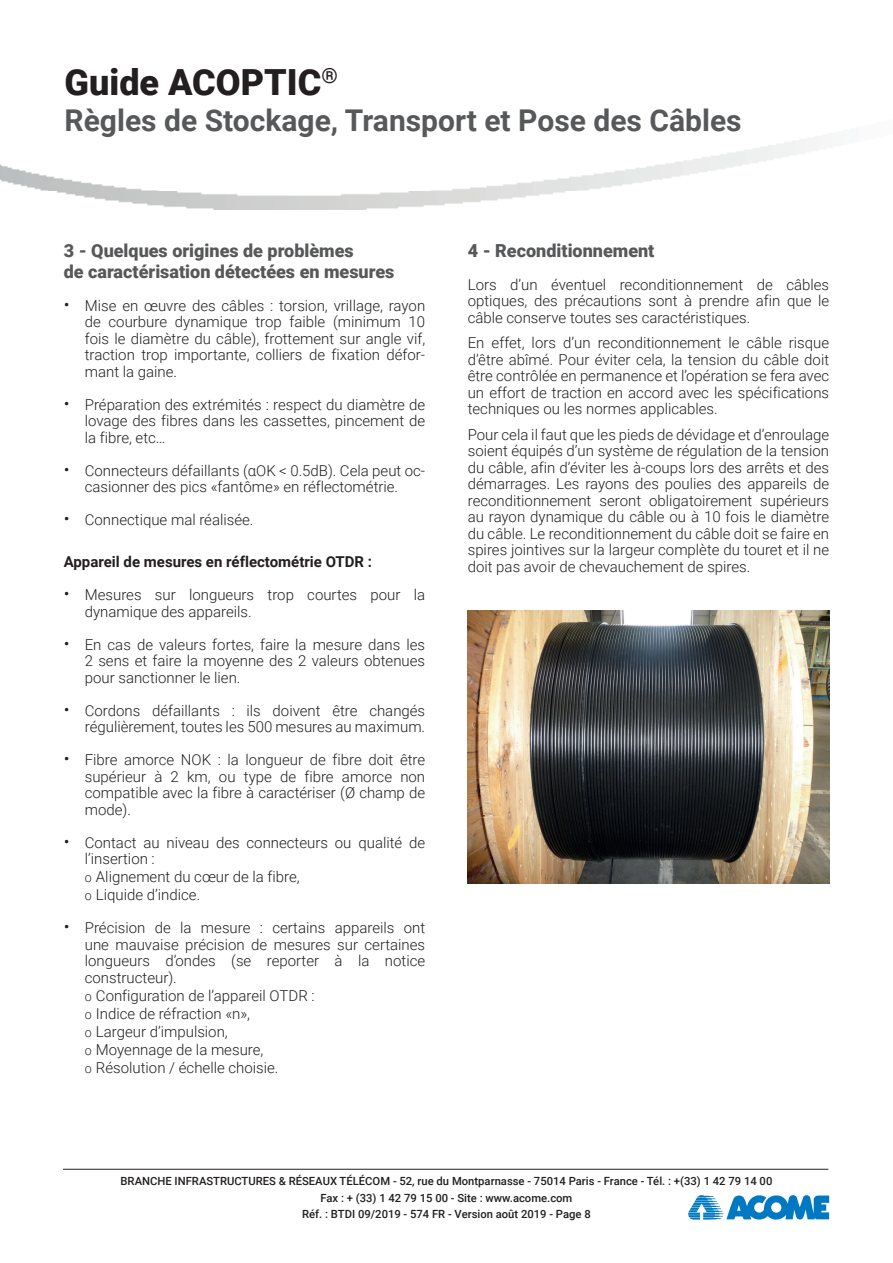
<style>
.page{position:relative;width:893px;height:1263px;background:#fff}
.page>*{position:absolute;margin:0;border:0;box-sizing:border-box;transform-origin:0 0}
.t1{font:900 36px "Roboto";color:#231f20}
.t2{font:700 30px "Roboto";color:#57585a}
.t3{font:900 18px/21px "Roboto";color:#57585a}
.t4{font:300 15px/16.5px "Roboto";color:#231f20;text-align:justify}
.t5{font:700 15px "Roboto";color:#231f20}
.t6{font:500 11.25px/16.5px "Roboto";color:#231f20;text-align:center}
.s1{font-size:18px}
.s2{font-size:12px}
</style>
<div class="page">
<img style="left:0;top:136px;width:820px;height:74px">
<svg style="left:688px;top:1195px;width:141px;height:25px"></svg>
<hr style="left:63px;top:1169px;width:765px;height:1px;background:#231f20">
<img style="left:468px;top:611px;width:361px;height:273px">
<h1 class="t1" style="left:65px;top:57px;width:275px">Guide ACOPTIC<sup>®</sup></h1>
<h2 class="t2" style="left:65px;top:100px;width:679px">Règles de Stockage, Transport et Pose des Câbles</h2>
<p class="t3" style="left:64px;top:239px;width:332px">3 - Quelques origines de problèmes<br>de caractérisation détectées en mesures</p>
<p class="t4" style="left:85px;top:296px;width:342px;text-indent:-21px"><span class="s1">•</span> Mise en œuvre des câbles : torsion, vrillage, rayon de courbure dynamique trop faible (minimum 10 fois le diamètre du câble), frottement sur angle vif, traction trop importante, colliers de fixation défor&shy;mant la gaine.</p>
<p class="t4" style="left:85px;top:395px;width:342px;text-indent:-21px"><span class="s1">•</span> Préparation des extrémités : respect du diamètre de lovage des fibres dans les cassettes, pincement de la fibre, etc…</p>
<p class="t4" style="left:64px;top:461px;width:363px;text-align:center"><span class="s1">•</span> Connecteurs défaillants (αOK &lt; 0.5dB). Cela peut oc&shy;casionner des pics «fantôme» en réflectométrie.</p>
<p class="t4" style="left:64px;top:511px;width:191px"><span class="s1">•</span> Connectique mal réalisée.</p>
<p class="t5" style="left:64px;top:551px;width:310px">Appareil de mesures en réflectométrie OTDR :</p>
<p class="t4" style="left:85px;top:586px;width:342px;text-indent:-21px"><span class="s1">•</span> Mesures sur longueurs trop courtes pour la dynamique des appareils.</p>
<p class="t4" style="left:85px;top:635px;width:342px;text-indent:-21px"><span class="s1">•</span> En cas de valeurs fortes, faire la mesure dans les 2 sens et faire la moyenne des 2 valeurs obtenues pour sanctionner le lien.</p>
<p class="t4" style="left:64px;top:701px;width:363px;text-align:right"><span class="s1">•</span> Cordons défaillants : ils doivent être changés régulièrement, toutes les 500 mesures au maximum.</p>
<p class="t4" style="left:85px;top:751px;width:342px;text-indent:-21px"><span class="s1">•</span> Fibre amorce NOK : la longueur de fibre doit être supérieur à 2 km, ou type de fibre amorce non compatible avec la fibre à caractériser (Ø champ de mode).</p>
<p class="t4" style="left:85px;top:833px;width:342px;text-indent:-21px"><span class="s1">•</span> Contact au niveau des connecteurs ou qualité de l’insertion :</p>
<p class="t4" style="left:85px;top:867px;width:216px;line-height:18px"><span class="s2">O</span> Alignement du cœur de la fibre,<br><span class="s2">O</span> Liquide d’indice.</p>
<p class="t4" style="left:85px;top:919px;width:342px;text-indent:-21px"><span class="s1">•</span> Précision de la mesure : certains appareils ont une mauvaise précision de mesures sur certaines longueurs d’ondes (se reporter à la notice constructeur).</p>
<p class="t4" style="left:85px;top:986px;width:231px;line-height:18px;text-align:left"><span class="s2">O</span> Configuration de l’appareil OTDR :<br><span class="s2">O</span> Indice de réfraction «n»,<br><span class="s2">O</span> Largeur d’impulsion,<br><span class="s2">O</span> Moyennage de la mesure,<br><span class="s2">O</span> Résolution / échelle choisie.</p>
<p class="t3" style="left:468px;top:239px;width:188px">4 - Reconditionnement</p>
<p class="t4" style="left:468px;top:275px;width:363px">Lors d’un éventuel reconditionnement de câbles optiques, des précautions sont à prendre afin que le câble conserve toutes ses caractéristiques.</p>
<p class="t4" style="left:468px;top:334px;width:363px">En effet, lors d’un reconditionnement le câble risque d’être abîmé. Pour éviter cela, la tension du câble doit être contrôlée en permanence et l’opération se fera avec un effort de traction en accord avec les spécifications techniques ou les normes applicables.</p>
<p class="t4" style="left:468px;top:425px;width:363px">Pour cela il faut que les pieds de dévidage et d’enroulage soient équipés d’un système de régulation de la tension du câble, afin d’éviter les à-coups lors des arrêts et des démarrages. Les rayons des poulies des appareils de reconditionnement seront obligatoirement supérieurs au rayon dynamique du câble ou à 10 fois le diamètre du câble. Le reconditionnement du câble doit se faire en spires jointives sur la largeur complète du touret et il ne doit pas avoir de chevauchement de spires.</p>
<p class="t6" style="left:121px;top:1172px;width:653px">BRANCHE INFRASTRUCTURES &amp; RÉSEAUX TÉLÉCOM - 52, rue du Montparnasse - 75014 Paris - France - Tél. : +(33) 1 42 79 14 00<br>Fax : + (33) 1 42 79 15 00 - Site : www.acome.com<br>Réf. : BTDI 09/2019 - 574 FR - Version août 2019 - Page 8</p>
</div>
